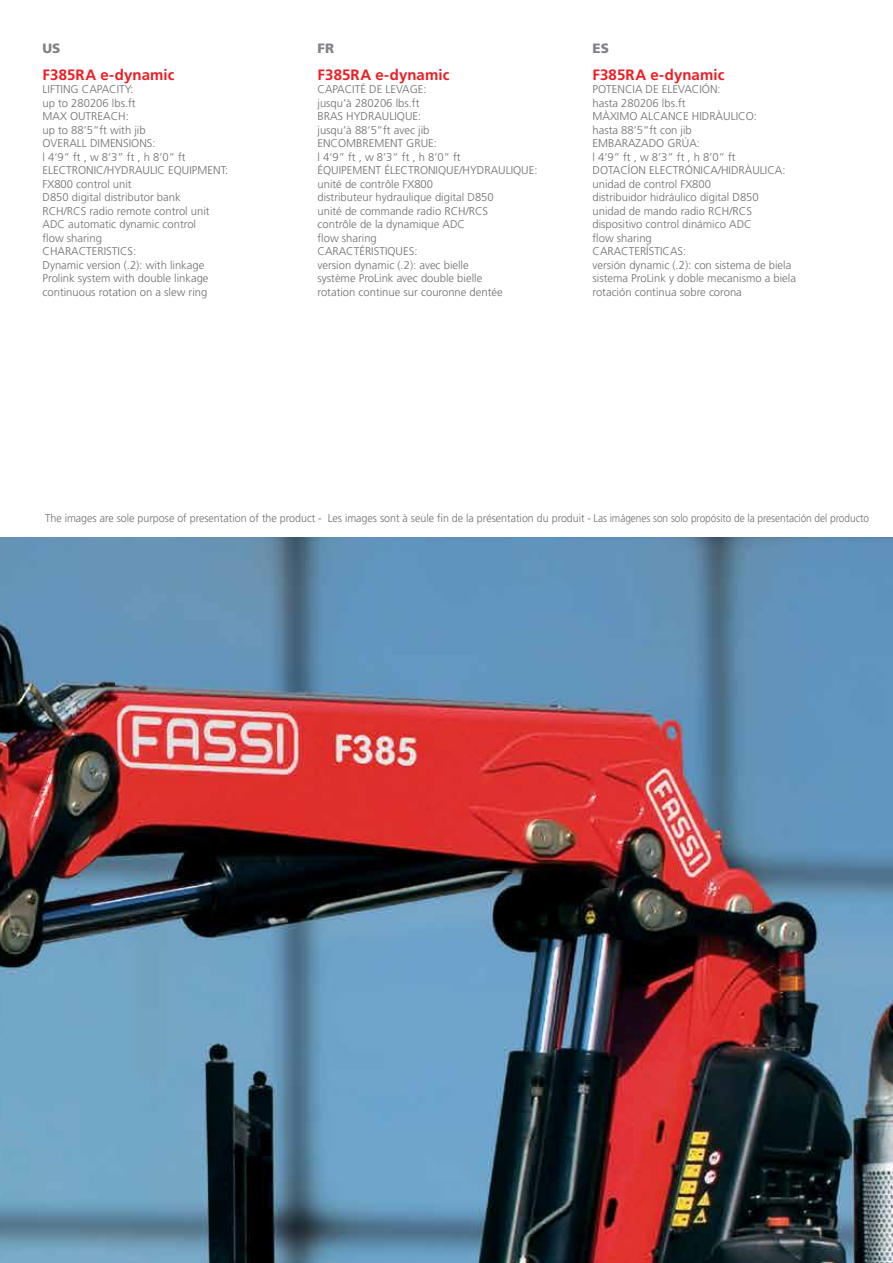
<style>
.page{position:relative;width:893px;height:1263px;background:#fff}
.page>*{position:absolute;margin:0;border:0;box-sizing:border-box;transform-origin:0 0}
.t1{font:700 15px "Frutiger";letter-spacing:.005em;color:#ed1d24}
.t2{font:900 13.5px "Frutiger";color:#808285}
.t3{font:300 11.25px/13.5px "Frutiger";color:#6d6e71}
.t4{font:300 11.25px "Frutiger";color:#6d6e71;scale:.95 1}
</style>
<div class="page">
<img style="left:0;top:538px;width:893px;height:725px">
<p class="t2" style="left:43px;top:40px;width:19px">US</p>
<h1 class="t1" style="left:43px;top:66px;width:133px">F385RA e-dynamic</h1>
<p class="t3" style="left:43px;top:83px;width:187px">LIFTING CAPACITY:<br>up to 280206 lbs.ft<br>MAX OUTREACH:<br>up to 88’5”ft with jib<br>OVERALL DIMENSIONS:<br>l 4’9” ft , w 8’3” ft , h 8’0” ft<br>ELECTRONIC/HYDRAULIC EQUIPMENT:<br>FX800 control unit<br>D850 digital distributor bank<br>RCH/RCS radio remote control unit<br>ADC automatic dynamic control<br>flow sharing<br>CHARACTERISTICS:<br>Dynamic version (.2): with linkage<br>Prolink system with double linkage continuous rotation on a slew ring</p>
<p class="t2" style="left:317px;top:40px;width:18px">FR</p>
<h1 class="t1" style="left:317px;top:66px;width:133px">F385RA e-dynamic</h1>
<p class="t3" style="left:317px;top:83px;width:222px">CAPACITÉ DE LEVAGE:<br>jusqu’à 280206 lbs.ft<br>BRAS HYDRAULIQUE:<br>jusqu’à 88’5”ft avec jib<br>ENCOMBREMENT GRUE:<br>l 4’9” ft , w 8’3” ft , h 8’0” ft<br>ÉQUIPEMENT ÉLECTRONIQUE/HYDRAULIQUE: unité de contrôle FX800<br>distributeur hydraulique digital D850<br>unité de commande radio RCH/RCS<br>contrôle de la dynamique ADC<br>flow sharing<br>CARACTÉRISTIQUES:<br>version dynamic (.2): avec bielle<br>système ProLink avec double bielle<br>rotation continue sur couronne dentée</p>
<p class="t2" style="left:592px;top:40px;width:18px">ES</p>
<h1 class="t1" style="left:592px;top:66px;width:133px">F385RA e-dynamic</h1>
<p class="t3" style="left:592px;top:83px;width:205px">POTENCIA DE ELEVACIÓN:<br>hasta 280206 lbs.ft<br>MÀXIMO ALCANCE HIDRÀULICO:<br>hasta 88’5”ft con jib<br>EMBARAZADO GRÚA:<br>l 4’9” ft , w 8’3” ft , h 8’0” ft<br>DOTACÍON ELECTRÓNICA/HIDRÀULICA: unidad de control FX800<br>distribuidor hidráulico digital D850<br>unidad de mando radio RCH/RCS dispositivo control dinámico ADC<br>flow sharing<br>CARACTERÍSTICAS:<br>versión dynamic (.2): con sistema de biela sistema ProLink y doble mecanismo a biela rotación continua sobre corona</p>
<p class="t4" style="left:45px;top:512px;width:869px">The images are sole purpose of presentation of the product - Les images sont à seule fin de la présentation du produit - Las imágenes son solo propósito de la presentación del producto</p>
</div>
